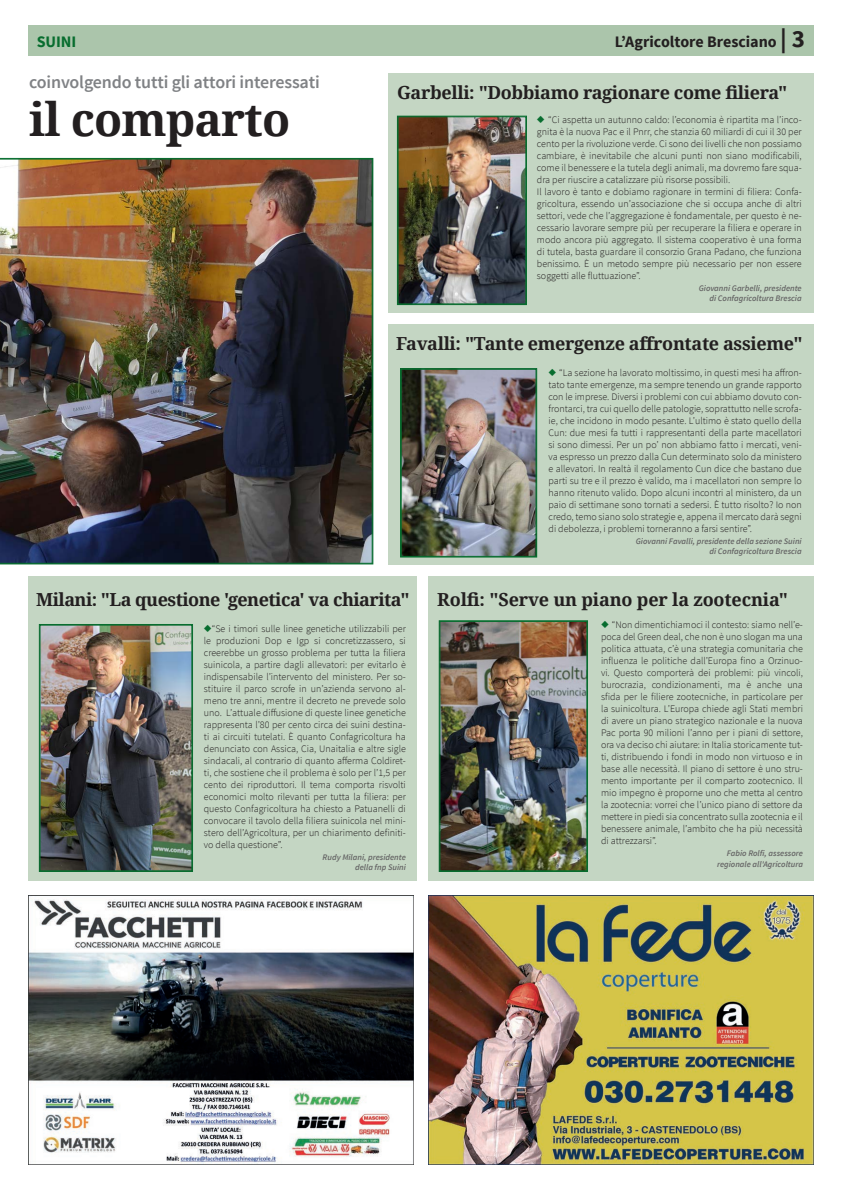
<style>
.page{position:relative;width:842px;height:1191px;background:#fff}
.page>*{position:absolute;margin:0;border:0;box-sizing:border-box;transform-origin:0 0}
.TITOLI_articoli_BIG{font:700 46px "Noto Serif";letter-spacing:-.02em;color:#231f20}
.TITOLI_articoli_MEDI{font:700 18px "Noto Serif";letter-spacing:-.02em;color:#231f20}
.Sommario{font:600 18px "Source Sans Pro";letter-spacing:-.01em;color:#808285}
.t1{font:700 16px "Source Sans Pro";letter-spacing:-.005em;color:#231f20}
.t2{font:700 16px "Source Sans Pro";letter-spacing:-.005em;color:#086d2f}
.Testo_lungo{font:300 10px/12px "Source Sans Pro";color:#231f20;text-align:justify}
.Firma{font:italic 600 8.5px "Source Sans Pro";color:#666}
.s1{font-size:25px}
.s2{color:#086d2f}
</style>
<div class="page">
<div style="left:28px;top:25px;width:786px;height:31px;background:#abc5ab"></div>
<div style="left:388px;top:73px;width:426px;height:239px;background:#c4d6c3"></div>
<img style="left:28px;top:895px;width:386px;height:269px">
<img style="left:428px;top:895px;width:386px;height:269px">
<img style="left:0;top:159px;width:372px;height:404px">
<div style="left:388px;top:324px;width:426px;height:240px;background:#c4d6c3"></div>
<img style="left:397px;top:116px;width:130px;height:189px">
<div style="left:398px;top:117px;width:128px;height:187px;border:1px solid #086d2f"></div>
<img style="left:400px;top:368px;width:137px;height:189px">
<div style="left:401px;top:369px;width:135px;height:187px;border:1px solid #086d2f"></div>
<div style="left:28px;top:576px;width:389px;height:304px;background:#c4d6c3"></div>
<img style="left:39px;top:624px;width:154px;height:248px">
<div style="left:40px;top:625px;width:152px;height:246px;border:1px solid #086d2f"></div>
<div style="left:428px;top:576px;width:386px;height:304px;background:#c4d6c3"></div>
<img style="left:439px;top:620px;width:149px;height:252px">
<div style="left:440px;top:621px;width:147px;height:250px;border:1px solid #086d2f"></div>
<p class="t2" style="left:37px;top:31px;width:41px">SUINI</p>
<p class="t1" style="left:615px;top:31px;width:192px">L’Agricoltore Bresciano <span class="s1">| 3</span></p>
<p class="TITOLI_articoli_MEDI" style="left:397px;top:79px;width:392px">Garbelli: "Dobbiamo ragionare come filiera"</p>
<p class="TITOLI_articoli_BIG" style="left:29px;top:87px;width:263px">il comparto</p>
<p class="Sommario" style="left:29px;top:70px;width:292px">coinvolgendo tutti gli attori interessati</p>
<p class="Testo_lungo" style="left:537px;top:113px;width:266px"><span class="s2">◆</span> “Ci aspetta un autunno caldo: l’economia è ripartita ma l’inco&shy;gnita è la nuova Pac e il Pnrr, che stanzia 60 miliardi di cui il 30 per cento per la rivoluzione verde. Ci sono dei livelli che non possiamo cambiare, è inevitabile che alcuni punti non siano modificabili, come il benessere e la tutela degli animali, ma dovremo fare squa&shy;dra per riuscire a catalizzare più risorse possibili.</p>
<p class="Testo_lungo" style="left:537px;top:185px;width:266px">Il lavoro è tanto e dobiamo ragionare in termini di filiera: Confa&shy;gricoltura, essendo un’associazione che si occupa anche di altri settori, vede che l’aggregazione è fondamentale, per questo è ne&shy;cessario lavorare sempre più per recuperare la filiera e operare in modo ancora più aggregato. Il sistema cooperativo è una forma di tutela, basta guardare il consorzio Grana Padano, che funziona benissimo. È un metodo sempre più necessario per non essere soggetti alle fluttuazione”.</p>
<p class="Firma" style="left:699px;top:283px;width:104px">Giovanni Garbelli, presidente</p>
<p class="Firma" style="left:709px;top:293px;width:94px">di Confagricoltura Brescia</p>
<p class="TITOLI_articoli_MEDI" style="left:396px;top:330px;width:408px">Favalli: "Tante emergenze affrontate assieme"</p>
<p class="Testo_lungo" style="left:549px;top:366px;width:255px"><span class="s2">◆</span> “La sezione ha lavorato moltissimo, in questi mesi ha affron&shy;tato tante emergenze, ma sempre tenendo un grande rapporto con le imprese. Diversi i problemi con cui abbiamo dovuto con&shy;frontarci, tra cui quello delle patologie, soprattutto nelle scrofa&shy;ie, che incidono in modo pesante. L’ultimo è stato quello della Cun: due mesi fa tutti i rappresentanti della parte macellatori si sono dimessi. Per un po’ non abbiamo fatto i mercati, veni&shy;va espresso un prezzo dalla Cun determinato solo da ministero e allevatori. In realtà il regolamento Cun dice che bastano due parti su tre e il prezzo è valido, ma i macellatori non sempre lo hanno ritenuto valido. Dopo alcuni incontri al ministero, da un paio di settimane sono tornati a sedersi. È tutto risolto? Io non credo, temo siano solo strategie e, appena il mercato darà segni di debolezza, i problemi torneranno a farsi sentire”.</p>
<p class="Firma" style="left:636px;top:536px;width:167px">Giovanni Favalli, presidente della sezione Suini</p>
<p class="Firma" style="left:709px;top:546px;width:94px">di Confagricoltura Brescia</p>
<p class="TITOLI_articoli_MEDI" style="left:36px;top:587px;width:375px">Milani: "La questione 'genetica' va chiarita"</p>
<p class="Testo_lungo" style="left:204px;top:622px;width:203px"><span class="s2">◆</span>“Se i timori sulle linee genetiche utilizzabili per le produzioni Dop e Igp si concretizzassero, si creerebbe un grosso problema per tutta la filiera suinicola, a partire dagli allevatori: per evitarlo è indispensabile l’intervento del ministero. Per so&shy;stituire il parco scrofe in un’azienda servono al&shy;meno tre anni, mentre il decreto ne prevede solo uno. L’attuale diffusione di queste linee genetiche rappresenta l’80 per cento circa dei suini destina&shy;ti ai circuiti tutelati. È quanto Confagricoltura ha denunciato con Assica, Cia, Unaitalia e altre sigle sindacali, al contrario di quanto afferma Coldiret&shy;ti, che sostiene che il problema è solo per l’1,5 per cento dei riproduttori. Il tema comporta risvolti economici molto rilevanti per tutta la filiera: per questo Confagricoltura ha chiesto a Patuanelli di convocare il tavolo della filiera suinicola nel mini&shy;stero dell’Agricoltura, per un chiarimento definiti&shy;vo della questione”.</p>
<p class="Firma" style="left:323px;top:852px;width:85px">Rudy Milani, presidente</p>
<p class="Firma" style="left:355px;top:862px;width:52px">della fnp Suini</p>
<p class="TITOLI_articoli_MEDI" style="left:437px;top:587px;width:352px">Rolfi: "Serve un piano per la zootecnia"</p>
<p class="Testo_lungo" style="left:601px;top:619px;width:203px"><span class="s2">◆</span> “Non dimentichiamoci il contesto: siamo nell’e&shy;poca del Green deal, che non è uno slogan ma una politica attuata, c’è una strategia comunitaria che influenza le politiche dall’Europa fino a Orzinuo&shy;vi. Questo comporterà dei problemi: più vincoli, burocrazia, condizionamenti, ma è anche una sfida per le filiere zootecniche, in particolare per la suinicoltura. L’Europa chiede agli Stati membri di avere un piano strategico nazionale e la nuova Pac porta 90 milioni l’anno per i piani di settore, ora va deciso chi aiutare: in Italia storicamente tut&shy;ti, distribuendo i fondi in modo non virtuoso e in base alle necessità. Il piano di settore è uno stru&shy;mento importante per il comparto zootecnico. Il mio impegno è proporne uno che metta al centro la zootecnia: vorrei che l’unico piano di settore da mettere in piedi sia concentrato sulla zootecnia e il benessere animale, l’ambito che ha più necessità di attrezzarsi”.</p>
<p class="Firma" style="left:727px;top:848px;width:78px">Fabio Rolfi, assessore</p>
<p class="Firma" style="left:717px;top:858px;width:87px">regionale all'Agricoltura</p>
</div>
